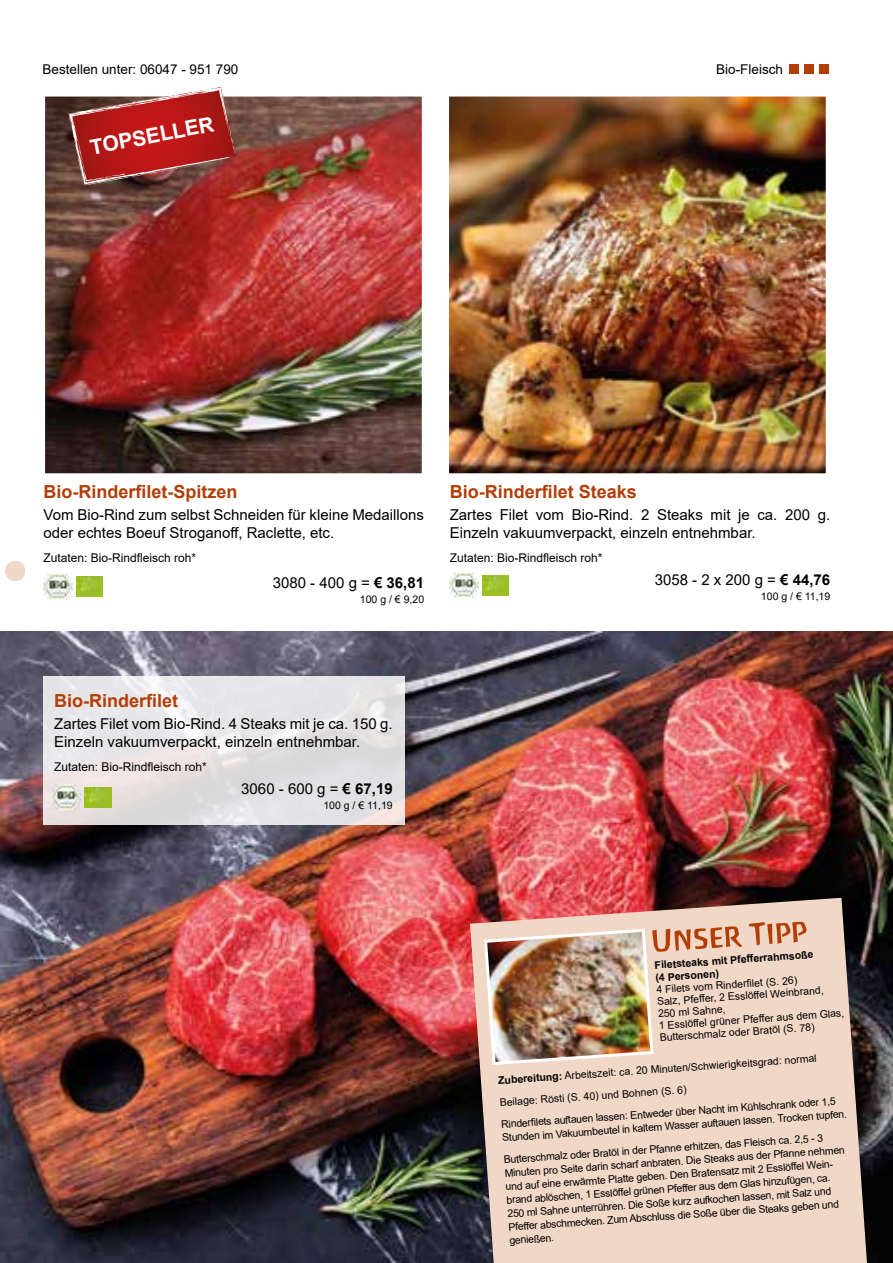
<style>
.page{position:relative;width:893px;height:1263px;background:#fff}
.page>*{position:absolute;margin:0;border:0;box-sizing:border-box;transform-origin:0 0}
.t1{font:700 21px "Arial";color:#fff}
.Produktheadline{font:700 18px "Arial";color:#b23e06}
.Produkt_Subline{font:15px/18px "Arial";color:#000}
.Produktmenge_klein{font:15px "Arial";color:#000}
.Produktmenge{font:15px "Arial";color:#000}
.t2{font:13.5px "Arial";color:#000}
.Produktbeschreibung{font:12px "Arial";color:#000}
.Produktmenge_klein-2{font:10.5px/13.5px "Arial";color:#000}
.s1{font-weight:700}
</style>
<div class="page">
<div style="left:5px;top:561px;width:20px;height:20px;background:#f1d7c6;border-radius:50%"></div>
<div style="left:789px;top:64px;width:10px;height:10px;background:#b23e06"></div>
<div style="left:804px;top:64px;width:10px;height:10px;background:#b23e06"></div>
<div style="left:819px;top:64px;width:10px;height:10px;background:#b23e06"></div>
<img style="left:46px;top:98px;width:375px;height:374px">
<div style="left:42px;top:94px;width:383px;height:382px;border:3px solid #fff"></div>
<img style="left:450px;top:98px;width:375px;height:374px">
<div style="left:446px;top:94px;width:383px;height:382px;border:3px solid #fff"></div>
<img style="left:0;top:631px;width:893px;height:632px">
<svg style="left:44px;top:676px;width:361px;height:148px;background:#e5e3e4"></svg>
<img style="left:482px;top:575px;width:27px;height:20px">
<img style="left:450px;top:572px;width:28px;height:26px">
<img style="left:76px;top:576px;width:27px;height:20px">
<img style="left:44px;top:573px;width:28px;height:26px">
<img style="left:85px;top:787px;width:26px;height:20px">
<img style="left:52px;top:784px;width:29px;height:26px">
<svg style="left:469px;top:897px;width:399px;height:366px;background:#d9bdaf"></svg>
<img style="left:482px;top:922px;width:325px;height:145px">
<svg style="left:69px;top:87px;width:167px;height:98px;background:#ac3e3b"></svg>
<p class="t2" style="left:43px;top:60px;width:197px">Bestellen unter: 06047 - 951 790</p>
<p class="t2" style="left:716px;top:60px;width:68px">Bio-Fleisch</p>
<p class="t1" style="left:88px;top:133px;width:127px;rotate:-11deg">TOPSELLER</p>
<p class="Produktheadline" style="left:44px;top:479px;width:196px">Bio-Rinderfilet-Spitzen</p>
<p class="Produkt_Subline" style="left:44px;top:506px;width:382px">Vom Bio-Rind zum selbst Schneiden für kleine Medaillons oder echtes Boeuf Stroganoff, Raclette, etc.</p>
<p class="Produktbeschreibung" style="left:44px;top:549px;width:154px">Zutaten: Bio-Rindfleisch roh*</p>
<p class="Produktmenge" style="left:273px;top:572px;width:153px">3080 - 400 g = <span class="s1">€ 36,81</span></p>
<p class="Produktmenge_klein-2" style="left:360px;top:593px;width:66px">100 g / € 9,20</p>
<p class="Produktheadline" style="left:450px;top:479px;width:189px">Bio-Rinderfilet Steaks</p>
<p class="Produkt_Subline" style="left:450px;top:506px;width:382px">Zartes Filet vom Bio-Rind. 2 Steaks mit je ca. 200 g.<br>Einzeln vakuumverpackt, einzeln entnehmbar.</p>
<p class="Produktbeschreibung" style="left:450px;top:549px;width:154px">Zutaten: Bio-Rindfleisch roh*</p>
<p class="Produktmenge_klein" style="left:655px;top:569px;width:177px">3058 - 2 x 200 g = <span class="s1">€ 44,76</span></p>
<p class="Produktmenge_klein-2" style="left:761px;top:590px;width:71px">100 g / € 11,19</p>
<p class="Produktheadline" style="left:54px;top:688px;width:126px">Bio-Rinderfilet</p>
<p class="Produkt_Subline" style="left:54px;top:715px;width:340px">Zartes Filet vom Bio-Rind. 4 Steaks mit je ca. 150 g.<br>Einzeln vakuumverpackt, einzeln entnehmbar.</p>
<p class="Produktbeschreibung" style="left:54px;top:758px;width:154px">Zutaten: Bio-Rindfleisch roh*</p>
<p class="Produktmenge_klein" style="left:241px;top:778px;width:153px">3060 - 600 g = <span class="s1">€ 67,19</span></p>
<p class="Produktmenge_klein-2" style="left:323px;top:798px;width:71px">100 g / € 11,19</p>
<p class="Produktmenge_klein-2" style="left:654px;top:959px;width:187px;line-height:12.1px;rotate:-4deg"><span class="s1">Filetsteaks mit Pfeff errahmsoße<br>(4 Personen)<br></span>4 Filets vom Rinderfi let (S. 26)<br>Salz, Pfeff er, 2 Esslöff el Weinbrand,<br>250 ml Sahne,<br>1 Esslöff el grüner Pfeff er aus dem Glas,<br>Butterschmalz oder Bratöl (S. 78)</p>
<p class="Produktmenge_klein-2" style="left:498px;top:1074px;width:321px;rotate:-4deg"><span class="s1">Zubereitung:</span> Arbeitszeit: ca. 20 Minuten/Schwierigkeitsgrad: normal</p>
<p class="Produktmenge_klein-2" style="left:499px;top:1095px;width:189px;rotate:-4deg">Beilage: Rösti (S. 40) und Bohnen (S. 6)</p>
<p class="Produktmenge_klein-2" style="left:501px;top:1117px;width:347px;rotate:-4deg">Rinderfi lets auftauen lassen: Entweder über Nacht im Kühlschrank oder 1,5<br>Stunden im Vakuumbeutel in kaltem Wasser auftauen lassen. Trocken tupfen.</p>
<p class="Produktmenge_klein-2" style="left:503px;top:1153px;width:342px;rotate:-4deg">Butterschmalz oder Bratöl in der Pfanne erhitzen, das Fleisch ca. 2,5 - 3<br>Minuten pro Seite darin scharf anbraten. Die Steaks aus der Pfanne nehmen und auf eine erwärmte Platte geben. Den Bratensatz mit 2 Esslöff el Wein&shy;brand ablöschen, 1 Esslöff el grünen Pfeff er aus dem Glas hinzufügen, ca.<br>250 ml Sahne unterrühren. Die Soße kurz aufkochen lassen, mit Salz und Pfeff er abschmecken. Zum Abschluss die Soße über die Steaks geben und genießen.</p>
</div>
